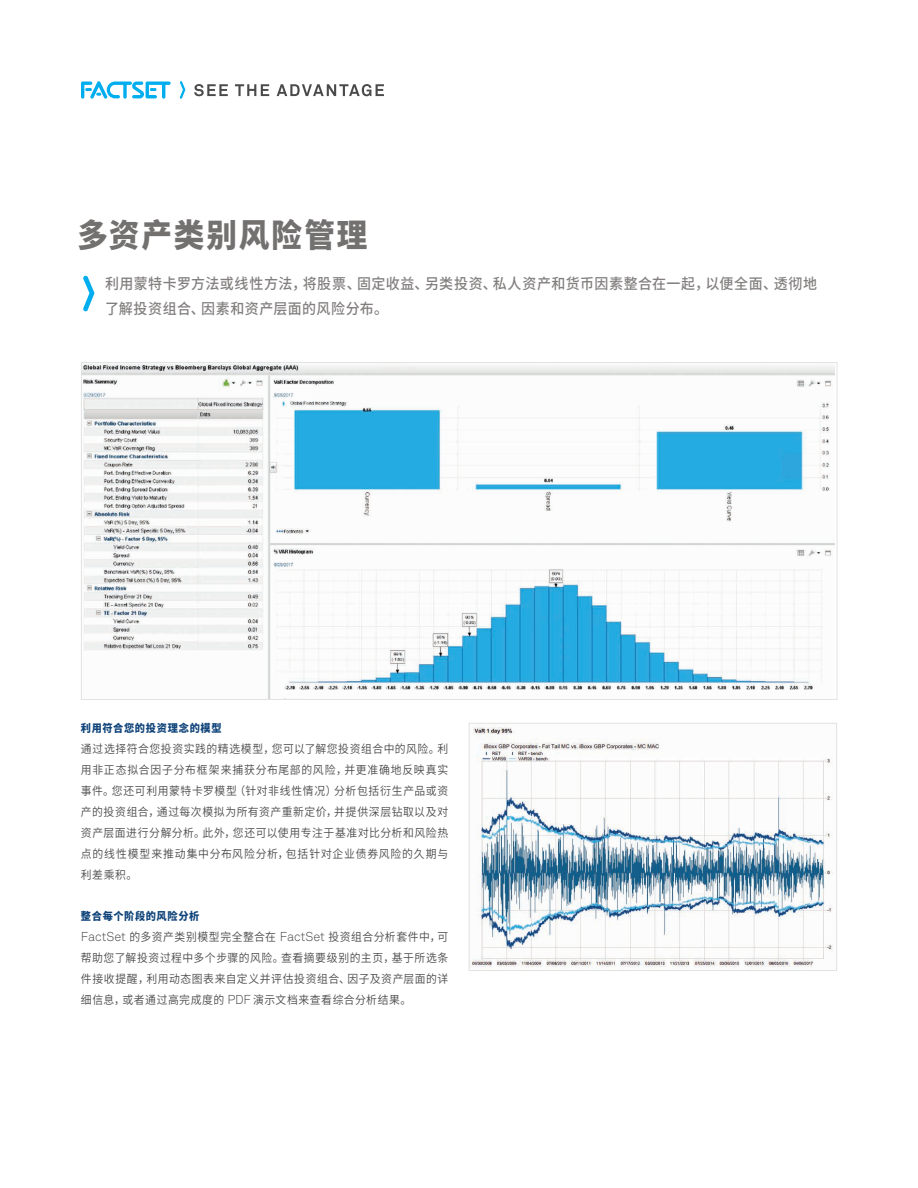
<style>
.page{position:relative;width:918px;height:1188px;background:#fff}
.page>*{position:absolute;margin:0;border:0;box-sizing:border-box;transform-origin:0 0}
.Main_Headline{font:900 32.4px "Noto Sans CJ Ksc";letter-spacing:.065em;color:#737070;scale:.94 1}
.Opening_section{font:500 14.85px/25.5px "Noto Sans CJ Ksc";letter-spacing:.035em;color:#837f7f;scale:.94 1}
.Section_Headline{font:600 11.55px/21px "Noto Sans CJ Ksc";letter-spacing:.06em;color:#4a4a4b;text-align:justify;scale:.94 1}
.Section_Headline-2{font:900 10.8px "Noto Sans CJ Ksc";letter-spacing:.065em;color:#10447a;scale:.94 1}
.s1{font-family:"Akkurat Light Pro";font-weight:400;font-size:12.75px}
</style>
<div class="page">
<img style="left:83px;top:364px;width:751px;height:334px">
<svg style="left:194px;top:84px;width:34px;height:12px"></svg>
<svg style="left:235px;top:84px;width:34px;height:12px"></svg>
<svg style="left:277px;top:84px;width:107px;height:12px"></svg>
<svg style="left:81px;top:81px;width:90px;height:18px"></svg>
<svg style="left:180px;top:81px;width:5px;height:18px"></svg>
<img style="left:471px;top:725px;width:362px;height:244px">
<div style="left:469px;top:723px;width:368px;height:248px;border:1px solid #e2e2e2"></div>
<svg style="left:83px;top:275px;width:12px;height:36px"></svg>
<p class="Main_Headline" style="left:78px;top:217px;width:310px">多资产类别风险管理</p>
<p class="Opening_section" style="left:105px;top:271px;width:759px">利用蒙特卡罗方法或线性方法，将股票、固定收益、另类投资、私人资产和货币因素整合在一起，以便全面、透彻地了解投资组合、因素和资产层面的风险分布。</p>
<p class="Section_Headline-2" style="left:81px;top:722px;width:151px">利用符合您的投资理念的模型</p>
<p class="Section_Headline" style="left:81px;top:739px;width:392px">通过选择符合您投资实践的精选模型，您可以了解您投资组合中的风险。利用非正态拟合因子分布框架来捕获分布尾部的风险，并更准确地反映真实事件。您还可利用蒙特卡罗模型（针对非线性情况）分析包括衍生产品或资产的投资组合，通过每次模拟为所有资产重新定价，并提供深层钻取以及对资产层面进行分解分析。此外，您还可以使用专注于基准对比分析和风险热点的线性模型来推动集中分布风险分析，包括针对企业债券风险的久期与利差乘积。</p>
<p class="Section_Headline-2" style="left:81px;top:910px;width:128px">整合每个阶段的风险分析</p>
<p class="Section_Headline" style="left:81px;top:927px;width:392px"><span class="s1">FactSet</span> 的多资产类别模型完全整合在 <span class="s1">FactSet</span> 投资组合分析套件中，可帮助您了解投资过程中多个步骤的风险。查看摘要级别的主页，基于所选条件接收提醒，利用动态图表来自定义并评估投资组合、因子及资产层面的详细信息，或者通过高完成度的 <span class="s1">PDF</span> 演示文档来查看综合分析结果。</p>
</div>
